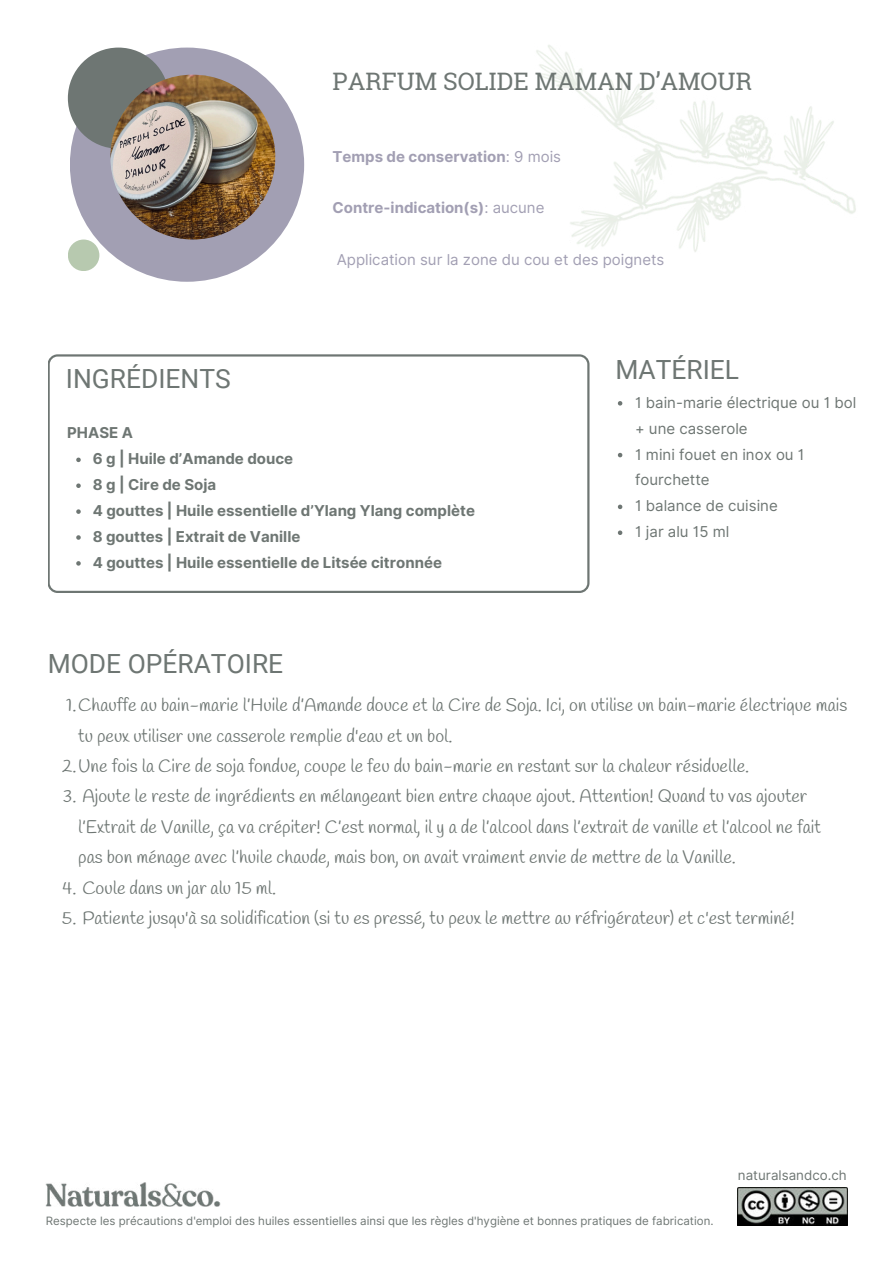
<style>
.page{position:relative;width:894px;height:1264px;background:#fff}
.page>*{position:absolute;margin:0;border:0;box-sizing:border-box;transform-origin:0 0}
.t1{font:26.4px "Roboto";color:#6e7673}
.t2{font:24px "Roboto Slab";color:#6e7673}
.t3{font:18px/30.3px "Handlee";color:#6e7673}
.t4{font:700 15px/25.8px "Inter";color:#6e7673}
.t5{font:15px/25.8px "Inter";color:#6e7673}
.t6{font:700 15px "Inter";color:#a29fb3}
.t7{font:15px "Inter";color:#a29fb3}
.t8{font:13.35px "Inter";color:#6e7673}
.t9{font:11.55px "Inter";color:#6e7673}
.s1{font-weight:400}
</style>
<div class="page">
<svg style="left:48px;top:354px;width:541px;height:239px"></svg>
<div style="left:70px;top:48px;width:234px;height:234px;background:#a29fb3;border-radius:50%"></div>
<div style="left:68px;top:48px;width:101px;height:101px;background:#6e7673;border-radius:50%"></div>
<img style="left:536px;top:45px;width:320px;height:207px">
<img style="left:46px;top:1182px;width:174px;height:24px">
<div style="left:68px;top:239px;width:31px;height:32px;background:#b7c9af;border-radius:50%"></div>
<img style="left:737px;top:1187px;width:109px;height:38px">
<svg style="left:76px;top:457px;width:5px;height:5px"></svg>
<svg style="left:76px;top:483px;width:5px;height:5px"></svg>
<svg style="left:76px;top:509px;width:5px;height:5px"></svg>
<svg style="left:76px;top:535px;width:5px;height:4px"></svg>
<svg style="left:76px;top:561px;width:5px;height:4px"></svg>
<img style="left:110px;top:75px;width:165px;height:164px;border-radius:50%">
<svg style="left:617px;top:401px;width:5px;height:4px"></svg>
<svg style="left:617px;top:453px;width:5px;height:4px"></svg>
<svg style="left:617px;top:504px;width:5px;height:5px"></svg>
<svg style="left:617px;top:530px;width:5px;height:5px"></svg>
<h2 class="t2" style="left:332px;top:65px;width:421px">PARFUM SOLIDE MAMAN D’AMOUR</h2>
<p class="t6" style="left:332px;top:145px;width:230px">Temps de conservation<span class="s1">: 9 mois</span></p>
<p class="t6" style="left:332px;top:197px;width:213px">Contre-indication(s)<span class="s1">: aucune</span></p>
<p class="t7" style="left:336px;top:249px;width:329px">Application sur la zone du cou et des poignets</p>
<h1 class="t1" style="left:66px;top:360px;width:166px">INGRÉDIENTS</h1>
<h1 class="t1" style="left:615px;top:351px;width:125px">MATÉRIEL</h1>
<p class="t4" style="left:93px;top:420px;width:383px;text-indent:-25px">PHASE A<br>6 g | Huile d’Amande douce<br>8 g | Cire de Soja<br>4 gouttes | Huile essentielle d’Ylang Ylang complète<br>8 gouttes | Extrait de Vanille<br>4 gouttes | Huile essentielle de Litsée citronnée</p>
<h1 class="t1" style="left:48px;top:645px;width:237px">MODE OPÉRATOIRE</h1>
<p class="t5" style="left:635px;top:389px;width:223px">1 bain-marie électrique ou 1 bol + une casserole<br>1 mini fouet en inox ou 1 fourchette<br>1 balance de cuisine<br>1 jar alu 15 ml</p>
<p class="t3" style="left:66px;top:691px;width:782px">1.Chauffe au bain-marie l’Huile d’Amande douce et la Cire de Soja. Ici, on utilise un bain-marie électrique mais</p>
<p class="t3" style="left:78px;top:721px;width:375px">tu peux utiliser une casserole remplie d'eau et un bol.</p>
<p class="t3" style="left:62px;top:752px;width:688px">2.Une fois la Cire de soja fondue, coupe le feu du bain-marie en restant sur la chaleur résiduelle.</p>
<p class="t3" style="left:78px;top:782px;width:744px;text-indent:-15px">3. Ajoute le reste de ingrédients en mélangeant bien entre chaque ajout. Attention! Quand tu vas ajouter l’Extrait de Vanille, ça va crépiter! C’est normal, il y a de l’alcool dans l’extrait de vanille et l’alcool ne fait pas bon ménage avec l’huile chaude, mais bon, on avait vraiment envie de mettre de la Vanille.</p>
<p class="t3" style="left:63px;top:873px;width:215px">4. Coule dans un jar alu 15 ml.</p>
<p class="t3" style="left:62px;top:904px;width:734px">5. Patiente jusqu'à sa solidification (si tu es pressé, tu peux le mettre au réfrigérateur) et c'est terminé!</p>
<p class="t9" style="left:46px;top:1212px;width:669px">Respecte les précautions d'emploi des huiles essentielles ainsi que les règles d'hygiène et bonnes pratiques de fabrication.</p>
<p class="t8" style="left:737px;top:1165px;width:110px">naturalsandco.ch</p>
</div>
